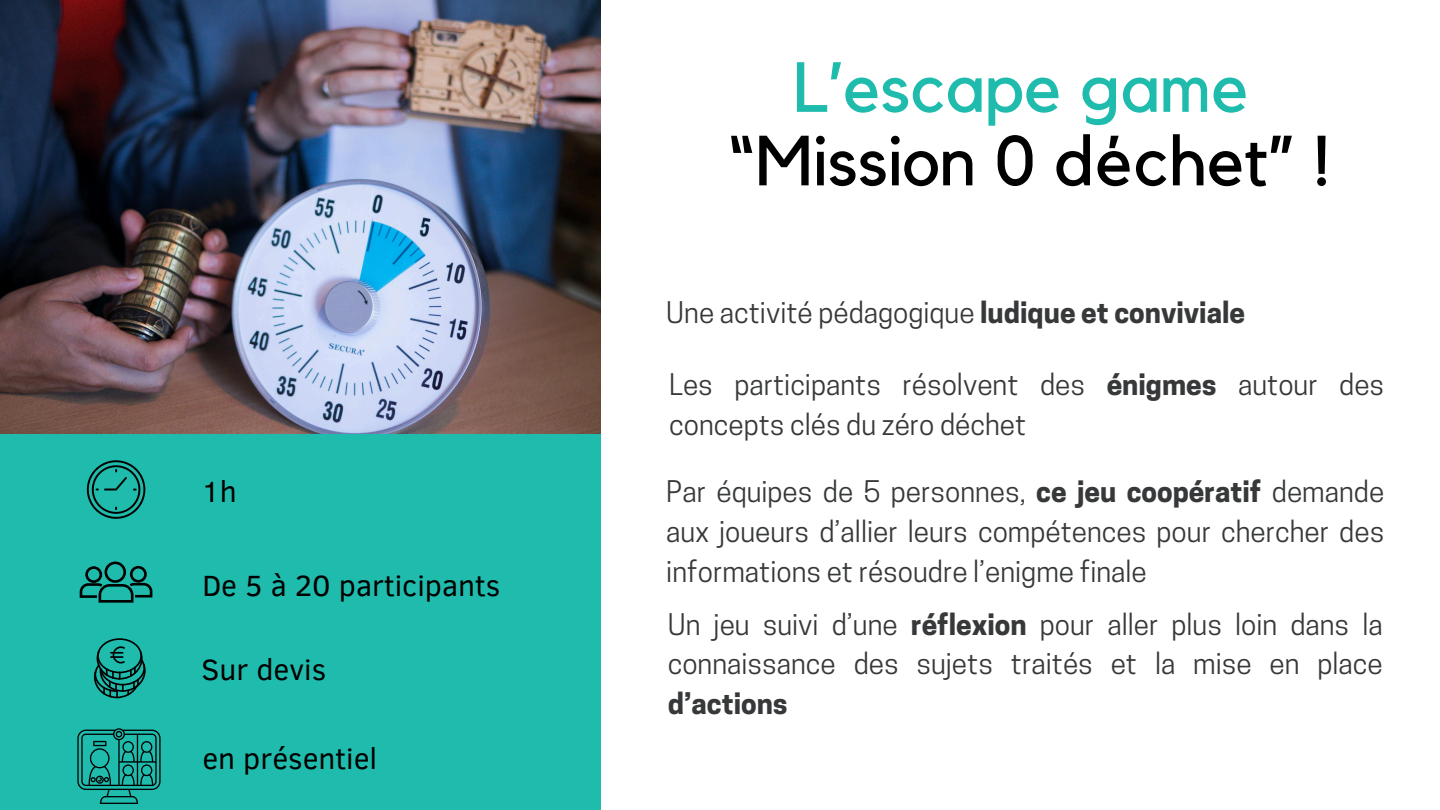
<style>
.page{position:relative;width:1440px;height:810px;background:#fff}
.page>*{position:absolute;margin:0;border:0;box-sizing:border-box;transform-origin:0 0}
.t1{font:70px/73.5px "Kollektif";color:#000;text-align:center}
.t2{font:30px "Clear Sans";color:#000}
.t3{font:28px/39.8px "Cooper Hewitt";color:#363839;text-align:justify}
.s1{color:#1fbcad}
.s2{font-weight:700}
</style>
<div class="page">
<div style="left:0;top:28px;width:601px;height:782px;background:#1fbcad"></div>
<img style="left:0;top:0;width:601px;height:434px">
<svg style="left:87px;top:460px;width:58px;height:59px"></svg>
<div style="left:105px;top:562px;width:21px;height:21px;border:3px solid #000;border-radius:50%"></div>
<div style="left:130px;top:566px;width:17px;height:17px;border:3px solid #000;border-radius:50%"></div>
<svg style="left:80px;top:582px;width:72px;height:21px"></svg>
<div style="left:85px;top:566px;width:17px;height:17px;border:3px solid #000;border-radius:50%"></div>
<svg style="left:94px;top:638px;width:52px;height:60px"></svg>
<svg style="left:77px;top:728px;width:84px;height:76px"></svg>
<h1 class="t2" style="left:201px;top:470px;width:37px">1h</h1>
<p class="t2" style="left:202px;top:564px;width:299px">De 5 à 20 participants</p>
<h2 class="t2" style="left:201px;top:647px;width:126px">Sur devis</h2>
<h2 class="t2" style="left:202px;top:737px;width:176px">en présentiel</h2>
<p class="t1" style="left:729px;top:53px;width:603px"><span class="s1">L’escape game </span>“Mission 0 déchet” !</p>
<h2 class="t3" style="left:666px;top:296px;width:580px">Une activité pédagogique <span class="s2">ludique et conviviale</span></h2>
<p class="t3" style="left:669px;top:369px;width:717px">Les participants résolvent des <span class="s2">énigmes</span> autour des concepts clés du zéro déchet</p>
<p class="t3" style="left:666px;top:476px;width:719px">Par équipes de 5 personnes, <span class="s2">ce jeu coopératif</span> demande aux joueurs d’allier leurs compétences pour chercher des informations et résoudre l’enigme finale</p>
<p class="t3" style="left:668px;top:608px;width:717px">Un jeu suivi d’une <span class="s2">réflexion</span> pour aller plus loin dans la connaissance des sujets traités et la mise en place <span class="s2">d’actions</span></p>
</div>
